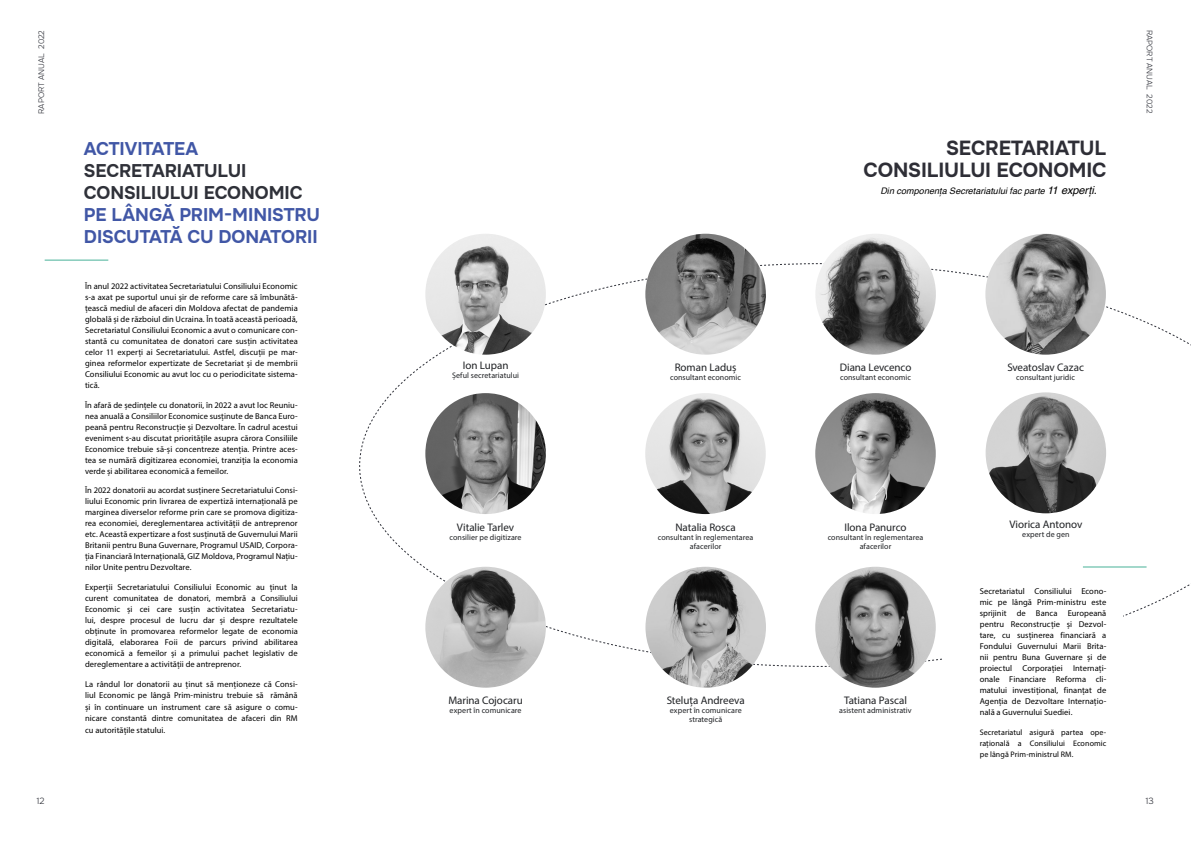
<style>
.page{position:relative;width:1191px;height:842px;background:#fff}
.page>*{position:absolute;margin:0;border:0;box-sizing:border-box;transform-origin:0 0}
.t1{font:700 20px/22px "Onest";letter-spacing:-.005em;color:#2e2e36;text-align:right}
.t2{font:700 18px/22px "Onest";letter-spacing:-.005em;color:#4157a6}
.t3{font:11px "Myriad Pro";letter-spacing:-.005em;color:#1f2124}
.t4{font:italic 9px "Helvetica";letter-spacing:.005em;color:#000}
.t5{font:300 9px "Onest";color:#2f3139}
.t6{font:8.5px/11px "Myriad Pro";letter-spacing:.005em;color:#000;text-align:justify}
.t7{font:8px/9px "Myriad Pro";letter-spacing:.005em;color:#1f2124;text-align:center}
.t8{font:8px/11px "Myriad Pro";letter-spacing:.005em;color:#000;text-align:justify}
.t9{font:300 8px "Onest";color:#2f3139}
.s1{color:#2f3139}
.s2{font-size:11px}
</style>
<div class="page">
<svg style="left:359px;top:263px;width:832px;height:404px"></svg>
<div style="left:943px;top:594px;width:179px;height:166px;background:#fff"></div>
<img style="left:985px;top:234px;width:121px;height:121px;border-radius:60px">
<img style="left:645px;top:234px;width:121px;height:121px;border-radius:60px">
<img style="left:425px;top:234px;width:121px;height:121px;border-radius:60px">
<img style="left:815px;top:234px;width:121px;height:121px;border-radius:60px">
<img style="left:815px;top:393px;width:120px;height:121px;border-radius:60px">
<img style="left:425px;top:393px;width:121px;height:121px;border-radius:60px">
<img style="left:645px;top:393px;width:120px;height:121px;border-radius:60px">
<img style="left:425px;top:567px;width:121px;height:121px;border-radius:60px">
<img style="left:815px;top:567px;width:120px;height:121px;border-radius:60px">
<img style="left:985px;top:392px;width:121px;height:121px;border-radius:60px">
<img style="left:645px;top:567px;width:121px;height:121px;border-radius:60px">
<hr style="left:45px;top:260px;width:63px;height:1px;background:#48b198">
<hr style="left:1083px;top:567px;width:63px;height:1px;background:#48b198">
<p class="t9" style="left:37px;top:114px;width:85px;rotate:-90deg">RAPORT ANUAL 2022</p>
<p class="t5" style="left:36px;top:795px;width:10px">12</p>
<p class="t2" style="left:84px;top:138px;width:238px">ACTIVITATEA<br><span class="s1">SECRETARIATULUI<br>CONSILIULUI ECONOMIC<br></span>PE LÂNGĂ PRIM-MINISTRU<br>DISCUTATĂ CU DONATORII</p>
<p class="t1" style="left:863px;top:138px;width:244px">SECRETARIATUL<br>CONSILIULUI ECONOMIC</p>
<p class="t4" style="left:880px;top:184px;width:218px">Din componența Secretariatului fac parte <span class="s2">11 experți.</span></p>
<p class="t6" style="left:85px;top:281px;width:214px">În anul 2022 activitatea Secretariatului Consiliului Economic s-a axat pe suportul unui șir de reforme care să îmbunătă&shy;țească mediul de afaceri din Moldova afectat de pandemia globală și de războiul din Ucraina. În toată această perioadă, Secretariatul Consiliului Economic a avut o comunicare con&shy;stantă cu comunitatea de donatori care susțin activitatea celor 11 experți ai Secretariatului. Astfel, discuții pe mar&shy;ginea reformelor expertizate de Secretariat și de membrii Consiliului Economic au avut loc cu o periodicitate sistema&shy;tică.</p>
<p class="t6" style="left:85px;top:399px;width:214px">În afară de ședințele cu donatorii, în 2022 a avut loc Reuniu&shy;nea anuală a Consiliilor Economice susținute de Banca Euro&shy;peană pentru Reconstrucție și Dezvoltare. În cadrul acestui eveniment s-au discutat prioritățile asupra cărora Consiliile Economice trebuie să-și concentreze atenția. Printre aces&shy;tea se numără digitizarea economiei, tranziția la economia verde și abilitarea economică a femeilor.</p>
<p class="t6" style="left:85px;top:485px;width:214px">În 2022 donatorii au acordat susținere Secretariatului Consi&shy;liului Economic prin livrarea de expertiză internațională pe marginea diverselor reforme prin care se promova digitiza&shy;rea economiei, dereglementarea activității de antreprenor etc. Această expertizare a fost susținută de Guvernului Marii Britanii pentru Buna Guvernare, Programul USAID, Corpora&shy;ția Financiară Internațională, GIZ Moldova, Programul Națiu&shy;nilor Unite pentru Dezvoltare.</p>
<p class="t6" style="left:85px;top:581px;width:214px">Experții Secretariatului Consiliului Economic au ținut la curent comunitatea de donatori, membră a Consiliului Economic și cei care susțin activitatea Secretariatu&shy;lui, despre procesul de lucru dar și despre rezultatele obținute în promovarea reformelor legate de economia digitală, elaborarea Foii de parcurs privind abilitarea economică a femeilor și a primului pachet legislativ de dereglementare a activității de antreprenor.</p>
<p class="t6" style="left:85px;top:678px;width:214px;line-height:11.5px">La rândul lor donatorii au ținut să menționeze că Consi&shy;liul Economic pe lângă Prim-ministru trebuie să rămână și în continuare un instrument care să asigure o comu&shy;nicare constantă dintre comunitatea de afaceri din RM cu autoritățile statului.</p>
<p class="t3" style="left:463px;top:359px;width:47px">Ion Lupan</p>
<p class="t7" style="left:452px;top:371px;width:69px">Șeful secretariatului</p>
<p class="t3" style="left:674px;top:361px;width:63px">Roman Laduș</p>
<p class="t7" style="left:670px;top:373px;width:72px">consultant economic</p>
<p class="t3" style="left:840px;top:361px;width:73px">Diana Levcenco</p>
<p class="t7" style="left:840px;top:373px;width:72px">consultant economic</p>
<p class="t3" style="left:1007px;top:361px;width:78px">Sveatoslav Cazac</p>
<p class="t7" style="left:1016px;top:373px;width:60px">consultant juridic</p>
<p class="t3" style="left:457px;top:520px;width:59px">Vitalie Tarlev</p>
<p class="t7" style="left:449px;top:532px;width:74px">consilier pe digitizare</p>
<p class="t3" style="left:675px;top:520px;width:62px">Natalia Rosca</p>
<p class="t7" style="left:658px;top:532px;width:97px">consultant în reglementarea afacerilor</p>
<p class="t3" style="left:844px;top:520px;width:64px">Ilona Panurco</p>
<p class="t7" style="left:827px;top:532px;width:97px">consultant în reglementarea afacerilor</p>
<p class="t3" style="left:1009px;top:517px;width:74px">Viorica Antonov</p>
<p class="t7" style="left:1022px;top:530px;width:49px">expert de gen</p>
<p class="t3" style="left:448px;top:694px;width:76px">Marina Cojocaru</p>
<p class="t7" style="left:449px;top:706px;width:73px">expert în comunicare</p>
<p class="t3" style="left:666px;top:694px;width:79px">Steluța Andreeva</p>
<p class="t7" style="left:670px;top:706px;width:73px">expert în comunicare strategică</p>
<p class="t3" style="left:844px;top:694px;width:64px">Tatiana Pascal</p>
<p class="t7" style="left:839px;top:706px;width:74px">asistent administrativ</p>
<p class="t6" style="left:979px;top:586px;width:128px">Secretariatul Consiliului Econo&shy;mic pe lângă Prim-ministru este sprijinit de Banca Europeană pentru Reconstrucție și Dezvol&shy;tare, cu susținerea financiară a Fondului Guvernului Marii Brita&shy;nii pentru Buna Guvernare și de proiectul Corporației Internați&shy;onale Financiare Reforma cli&shy;matului investițional, finanțat de Agenția de Dezvoltare Internațio&shy;nală a Guvernului Suediei.</p>
<p class="t8" style="left:979px;top:726px;width:128px">Secretariatul asigură partea ope&shy;rațională a Consiliului Economic pe lângă Prim-ministrul RM.</p>
<p class="t9" style="left:1154px;top:30px;width:85px;rotate:90deg">RAPORT ANUAL 2022</p>
<p class="t5" style="left:1145px;top:795px;width:10px">13</p>
</div>
